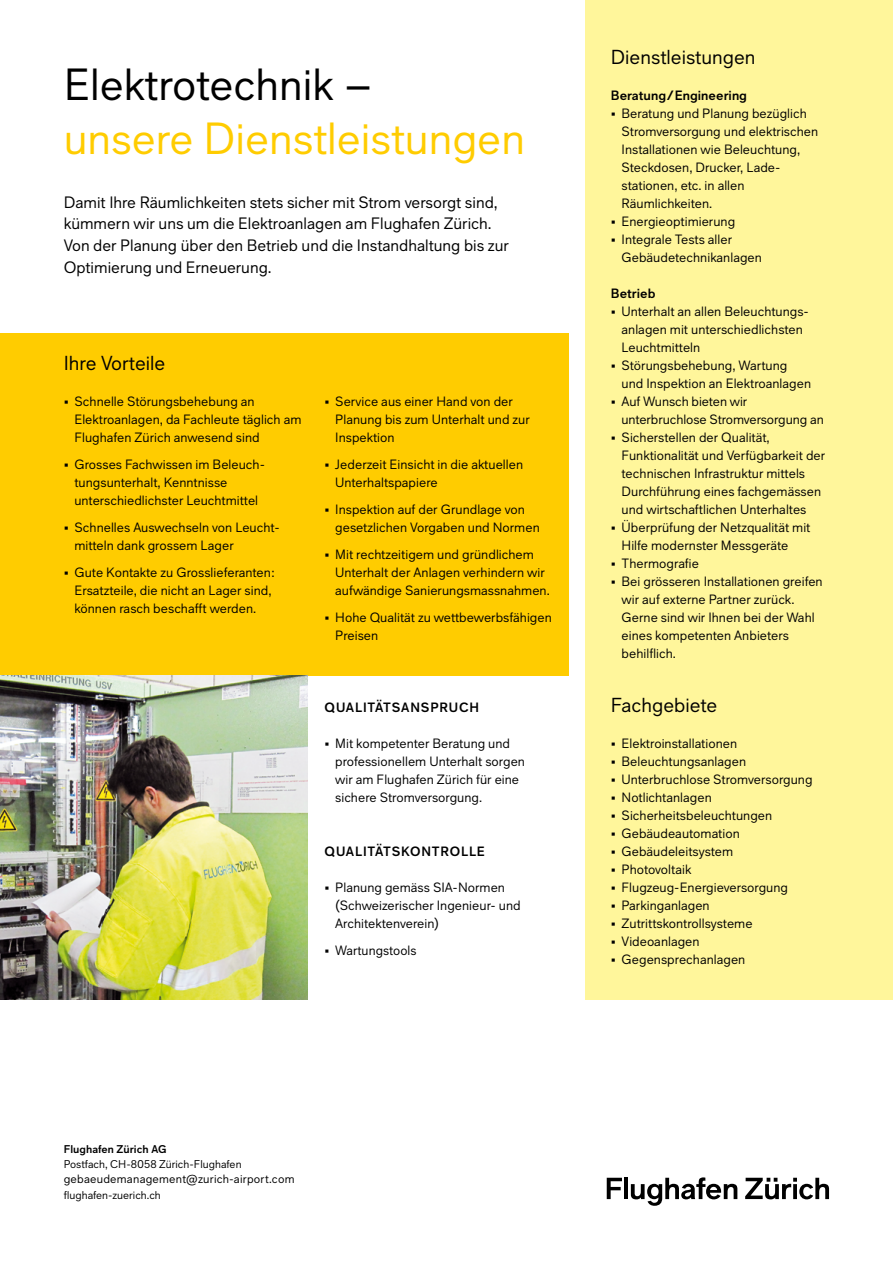
<style>
.page{position:relative;width:893px;height:1263px;background:#fff}
.page>*{position:absolute;margin:0;border:0;box-sizing:border-box;transform-origin:0 0}
.Titel_30pt{font:45px "Zurich Airport";color:#fc0}
.Titel_30pt-2{font:45px "Zurich Airport";color:#000}
.Titel_13_5pt{font:20.25px "Zurich Airport";color:#000}
.Text_11pt{font:16.5px/21.6px "Zurich Airport";color:#000}
.t1{font:13.5px/18px "Zurich Airport";letter-spacing:.005em;color:#000}
.Untertitel_2_Bold_9p{font:700 13.5px "Zurich Airport";letter-spacing:.06em;color:#000}
.Grundtext_9pt{font:700 13.5px "Zurich Airport";letter-spacing:.005em;color:#000}
.t2{font:12px "Zurich Airport";letter-spacing:.015em;color:#000}
.t3{font:11.25px "Zurich Airport";letter-spacing:.005em;color:#000}
.t4{font:700 11.25px "Zurich Airport";letter-spacing:.005em;color:#000}
</style>
<div class="page">
<div style="left:0;top:334px;width:568px;height:342px;background:#fc0"></div>
<img style="left:0;top:676px;width:308px;height:324px">
<div style="left:585px;top:0;width:308px;height:1000px;background:#fff69b"></div>
<svg style="left:607px;top:1178px;width:15px;height:21px"></svg>
<hr style="left:624px;top:1178px;width:4px;height:21px;background:#000">
<svg style="left:631px;top:1177px;width:106px;height:29px"></svg>
<svg style="left:745px;top:1178px;width:84px;height:21px"></svg>
<p class="Titel_30pt-2" style="left:64px;top:57px;width:310px">Elektrotechnik –</p>
<p class="Titel_30pt" style="left:64px;top:111px;width:463px">unsere Dienstleistungen</p>
<p class="Text_11pt" style="left:64px;top:191px;width:447px">Damit Ihre Räumlichkeiten stets sicher mit Strom versorgt sind, kümmern wir uns um die Elektroanlagen am Flughafen Zürich.<br>Von der Planung über den Betrieb und die Instandhaltung bis zur Optimierung und Erneuerung.</p>
<p class="Titel_13_5pt" style="left:64px;top:351px;width:103px">Ihre Vorteile</p>
<p class="t1" style="left:74px;top:392px;width:229px;text-indent:-11px">• Schnelle Störungsbehebung an<br>Elektroanlagen, da Fachleute täglich am<br>Flughafen Zürich anwesend sind</p>
<p class="t1" style="left:74px;top:455px;width:192px;text-indent:-11px">• Grosses Fachwissen im Beleuch&shy;tungsunterhalt, Kenntnisse unterschiedlichster Leuchtmittel</p>
<p class="t1" style="left:74px;top:518px;width:205px;text-indent:-11px">• Schnelles Auswechseln von Leucht&shy;mitteln dank grossem Lager</p>
<p class="t1" style="left:64px;top:563px;width:213px;text-align:center">• Gute Kontakte zu Grosslieferanten:<br>Ersatzteile, die nicht an Lager sind, können rasch beschafft werden.</p>
<p class="t1" style="left:335px;top:392px;width:196px;text-indent:-11px">• Service aus einer Hand von der<br>Planung bis zum Unterhalt und zur<br>Inspektion</p>
<p class="t1" style="left:335px;top:455px;width:189px;text-indent:-11px">• Jederzeit Einsicht in die aktuellen<br>Unterhaltspapiere</p>
<p class="t1" style="left:335px;top:500px;width:206px;text-indent:-11px">• Inspektion auf der Grundlage von gesetzlichen Vorgaben und Normen</p>
<p class="t1" style="left:335px;top:545px;width:216px;text-indent:-11px">• Mit rechtzeitigem und gründlichem<br>Unterhalt der Anlagen verhindern wir aufwändige Sanierungsmassnahmen.</p>
<p class="t1" style="left:335px;top:608px;width:218px;text-indent:-11px">• Hohe Qualität zu wettbewerbsfähigen<br>Preisen</p>
<p class="Untertitel_2_Bold_9p" style="left:325px;top:699px;width:156px">QUALITÄTSANSPRUCH</p>
<p class="t1" style="left:335px;top:734px;width:191px;text-indent:-11px">• Mit kompetenter Beratung und professionellem Unterhalt sorgen wir am Flughafen Zürich für eine sichere Stromversorgung.</p>
<p class="Untertitel_2_Bold_9p" style="left:325px;top:843px;width:162px">QUALITÄTSKONTROLLE</p>
<p class="t1" style="left:335px;top:878px;width:187px;text-indent:-11px">• Planung gemäss SIA-Normen (Schweizerischer Ingenieur- und<br>Architektenverein)</p>
<p class="t1" style="left:325px;top:941px;width:93px">• Wartungstools</p>
<p class="Titel_13_5pt" style="left:611px;top:45px;width:146px">Dienstleistungen</p>
<p class="Grundtext_9pt" style="left:611px;top:87px;width:138px">Beratung / Engineering</p>
<p class="t1" style="left:621px;top:104px;width:198px;text-indent:-11px">• Beratung und Planung bezüglich<br>Stromversorgung und elektrischen<br>Installationen wie Beleuchtung,<br>Steckdosen, Drucker, Lade&shy;stationen, etc. in allen<br>Räumlichkeiten.</p>
<p class="t1" style="left:611px;top:212px;width:126px">• Energieoptimierung</p>
<p class="t1" style="left:621px;top:230px;width:142px;text-indent:-11px">• Integrale Tests aller<br>Gebäudetechnikanlagen</p>
<p class="Grundtext_9pt" style="left:611px;top:285px;width:46px">Betrieb</p>
<p class="t1" style="left:621px;top:302px;width:187px;text-indent:-11px">• Unterhalt an allen Beleuchtungs&shy;anlagen mit unterschiedlichsten<br>Leuchtmitteln</p>
<p class="t1" style="left:621px;top:356px;width:191px;text-indent:-11px">• Störungsbehebung, Wartung und Inspektion an Elektroanlagen</p>
<p class="t1" style="left:621px;top:392px;width:204px;text-indent:-11px">• Auf Wunsch bieten wir unterbruchlose Stromversorgung an</p>
<p class="t1" style="left:621px;top:428px;width:205px;text-indent:-11px">• Sicherstellen der Qualität, Funktionalität und Verfügbarkeit der technischen Infrastruktur mittels Durchführung eines fachgemässen und wirtschaftlichen Unterhaltes</p>
<p class="t1" style="left:621px;top:518px;width:190px;text-indent:-11px">• Überprüfung der Netzqualität mit<br>Hilfe modernster Messgeräte</p>
<p class="t1" style="left:611px;top:554px;width:90px">• Thermografie</p>
<p class="t1" style="left:621px;top:572px;width:203px;text-indent:-11px">• Bei grösseren Installationen greifen wir auf externe Partner zurück.<br>Gerne sind wir Ihnen bei der Wahl eines kompetenten Anbieters behilflich.</p>
<p class="Titel_13_5pt" style="left:611px;top:693px;width:108px">Fachgebiete</p>
<p class="t1" style="left:611px;top:734px;width:128px">• Elektroinstallationen</p>
<p class="t1" style="left:611px;top:752px;width:137px">• Beleuchtungsanlagen</p>
<p class="t1" style="left:611px;top:770px;width:203px">• Unterbruchlose Stromversorgung</p>
<p class="t1" style="left:611px;top:788px;width:102px">• Notlichtanlagen</p>
<p class="t1" style="left:611px;top:806px;width:163px">• Sicherheitsbeleuchtungen</p>
<p class="t1" style="left:611px;top:824px;width:130px">• Gebäudeautomation</p>
<p class="t1" style="left:611px;top:842px;width:124px">• Gebäudeleitsystem</p>
<p class="t1" style="left:611px;top:860px;width:82px">• Photovoltaik</p>
<p class="t1" style="left:611px;top:878px;width:179px">• Flugzeug-Energieversorgung</p>
<p class="t1" style="left:611px;top:896px;width:100px">• Parkinganlagen</p>
<p class="t1" style="left:611px;top:914px;width:143px">• Zutrittskontrollsysteme</p>
<p class="t1" style="left:611px;top:932px;width:90px">• Videoanlagen</p>
<p class="t1" style="left:611px;top:950px;width:136px">• Gegensprechanlagen</p>
<p class="t4" style="left:64px;top:1142px;width:104px">Flughafen Zürich AG</p>
<p class="t3" style="left:64px;top:1158px;width:179px">Postfach, CH-8058 Zürich-Flughafen</p>
<p class="t2" style="left:64px;top:1172px;width:232px">gebaeudemanagement@zurich-airport.com</p>
<p class="t3" style="left:64px;top:1188px;width:99px">flughafen-zuerich.ch</p>
</div>
